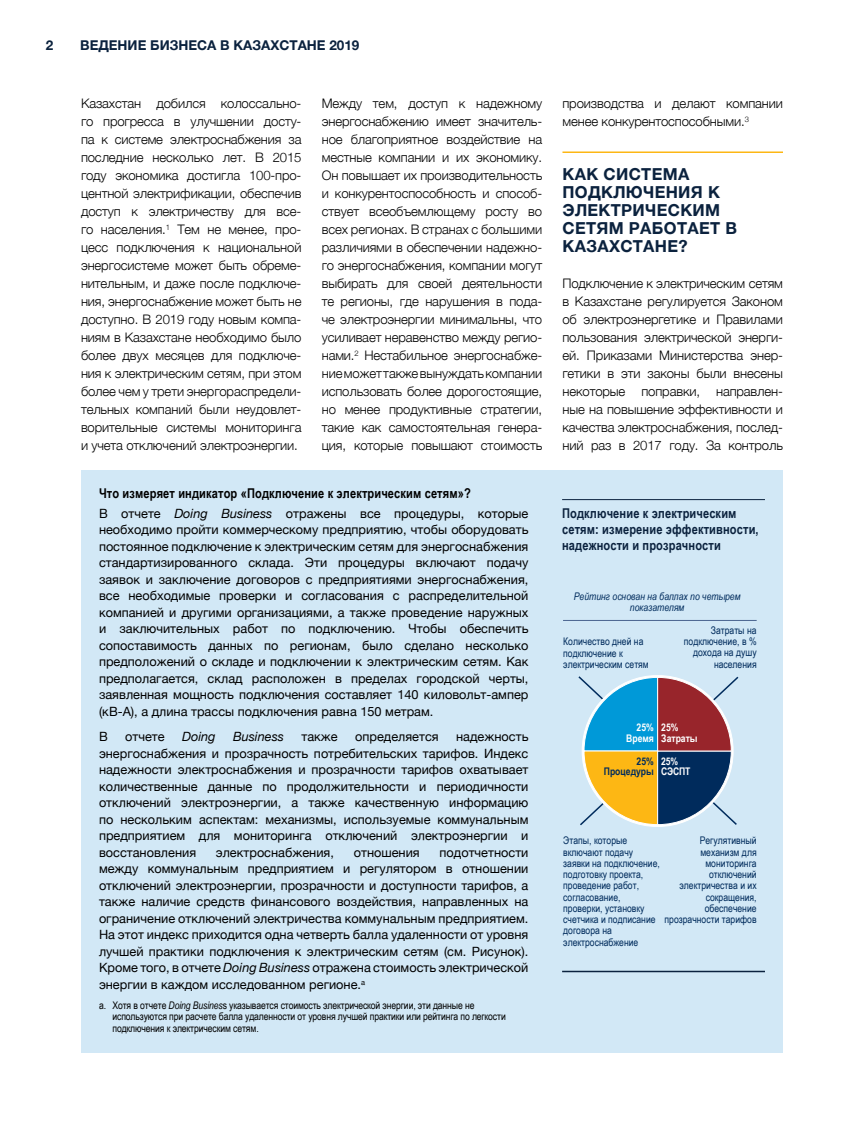
<style>
.page{position:relative;width:864px;height:1134px;background:#fff}
.page>*{position:absolute;margin:0;border:0;box-sizing:border-box;transform-origin:0 0}
.Subhead-1{font:700 16.5px/18px "Helvetica Neue";letter-spacing:.02em;color:#0b223e}
.Figure_Title{font:700 13.5px/15.8px "Arial Narrow";letter-spacing:.01em;color:#0b223e}
.Box_Title{font:700 13.5px "Arial Narrow";letter-spacing:.01em;color:#000}
.t1{font:700 13.5px "Helvetica Neue";color:#0b223e}
.Body{font:300 13.2px/18px "Helvetica Neue";letter-spacing:-.01em;color:#000;text-align:justify}
.Box_Sidebar_Body{font:12.75px/16.5px "Helvetica Neue";color:#000;text-align:justify}
.Box_Sidebar_Body-2{font:italic 12.75px "Helvetica Neue";color:#000}
.t2{font:10.5px/11.2px "Arial Narrow";color:#002b5c}
.Table_Source{font:10.5px/11.2px "Arial Narrow";letter-spacing:-.01em;color:#000}
.t3{font:italic 10.5px/11.2px "Arial Narrow";color:#002b5c;text-align:center}
.t4{font:700 10.5px/10.8px "Arial Narrow";color:#fff}
.t5{font:700 10.5px/10.8px "Arial Narrow";color:#002b5c;text-align:right}
.s1{font-style:italic}
</style>
<div class="page">
<hr style="left:562px;top:152px;width:221px;height:1px;background:#fdb714">
<div style="left:81px;top:471px;width:702px;height:582px;background:#d2e8f6"></div>
<hr style="left:562px;top:499px;width:203px;height:1px;background:#0b223e">
<hr style="left:562px;top:971px;width:203px;height:1px;background:#0b223e">
<svg style="left:578px;top:675px;width:161px;height:152px"></svg>
<hr style="left:563px;top:620px;width:194px;height:1px;background:#4b6590">
<p class="t1" style="left:46px;top:37px;width:9px">2</p>
<p class="t1" style="left:80px;top:37px;width:281px">ВЕДЕНИЕ БИЗНЕСА В КАЗАХСТАНЕ 2019</p>
<p class="Body" style="left:81px;top:93px;width:222px">Казахстан добился колоссально&shy;го прогресса в улучшении досту&shy;па к системе электроснабжения за последние несколько лет. В 2015 году экономика достигла 100-про&shy;центной электрификации, обеспечив доступ к электричеству для все&shy;го населения.<sup>1</sup> Тем не менее, про&shy;цесс подключения к национальной энергосистеме может быть обреме&shy;нительным, и даже после подключе&shy;ния, энергоснабжение может быть не доступно. В 2019 году новым компа&shy;ниям в Казахстане необходимо было более двух месяцев для подключе&shy;ния к электрическим сетям, при этом более чем у трети энергораспредели&shy;тельных компаний были неудовлет&shy;ворительные системы мониторинга и учета отключений электроэнергии.</p>
<p class="Body" style="left:322px;top:93px;width:222px">Между тем, доступ к надежному энергоснабжению имеет значитель&shy;ное благоприятное воздействие на местные компании и их экономику.<br>Он повышает их производительность и конкурентоспособность и способ&shy;ствует всеобъемлющему росту во всех регионах. В странах с большими различиями в обеспечении надежно&shy;го энергоснабжения, компании могут выбирать для своей деятельности те регионы, где нарушения в пода&shy;че электроэнергии минимальны, что усиливает неравенство между регио&shy;нами.<sup>2</sup> Нестабильное энергоснабже&shy;ние может также вынуждать компании использовать более дорогостоящие, но менее продуктивные стратегии, такие как самостоятельная генера&shy;ция, которые повышают стоимость</p>
<p class="Body" style="left:562px;top:93px;width:222px">производства и делают компании менее конкурентоспособными.<sup>3</sup></p>
<p class="Subhead-1" style="left:562px;top:165px;width:176px">КАК СИСТЕМА<br>ПОДКЛЮЧЕНИЯ К<br>ЭЛЕКТРИЧЕСКИМ<br>СЕТЯМ РАБОТАЕТ В<br>КАЗАХСТАНЕ?</p>
<p class="Body" style="left:562px;top:273px;width:222px">Подключение к электрическим сетям в Казахстане регулируется Законом об электроэнергетике и Правилами пользования электрической энерги&shy;ей. Приказами Министерства энер&shy;гетики в эти законы были внесены некоторые поправки, направлен&shy;ные на повышение эффективности и качества электроснабжения, послед&shy;ний раз в 2017 году. За контроль</p>
<p class="Box_Title" style="left:99px;top:483px;width:373px">Что измеряет индикатор «Подключение к электрическим сетям»?</p>
<p class="Box_Sidebar_Body" style="left:99px;top:505px;width:431px">В отчете <span class="s1">Doing Business</span> отражены все процедуры, которые необходимо пройти коммерческому предприятию, чтобы оборудовать постоянное подключение к электрическим сетям для энергоснабжения стандартизированного склада. Эти процедуры включают подачу заявок и заключение договоров с предприятиями энергоснабжения, все необходимые проверки и согласования с распределительной компанией и другими организациями, а также проведение наружных и заключительных работ по подключению. Чтобы обеспечить сопоставимость данных по регионам, было сделано несколько предположений о складе и подключении к электрическим сетям. Как предполагается, склад расположен в пределах городской черты, заявленная мощность подключения составляет 140 киловольт-ампер (кВ-А), а длина трассы подключения равна 150 метрам.</p>
<p class="Box_Sidebar_Body" style="left:99px;top:728px;width:10px">В</p>
<p class="Box_Sidebar_Body" style="left:125px;top:728px;width:41px">отчете</p>
<p class="Box_Sidebar_Body-2" style="left:182px;top:729px;width:35px">Doing</p>
<p class="Box_Sidebar_Body-2" style="left:233px;top:729px;width:52px">Business</p>
<p class="Box_Sidebar_Body" style="left:301px;top:728px;width:38px">также</p>
<p class="Box_Sidebar_Body" style="left:355px;top:728px;width:85px">определяется</p>
<p class="Box_Sidebar_Body" style="left:99px;top:728px;width:431px;text-indent:357px">надежность энергоснабжения и прозрачность потребительских тарифов. Индекс надежности электроснабжения и прозрачности тарифов охватывает количественные данные по продолжительности и периодичности отключений электроэнергии, а также качественную информацию по нескольким аспектам: механизмы, используемые коммунальным предприятием для мониторинга отключений электроэнергии и восстановления</p>
<p class="Box_Sidebar_Body" style="left:216px;top:844px;width:120px">электроснабжения,</p>
<p class="Box_Sidebar_Body" style="left:354px;top:844px;width:68px">отношения</p>
<p class="Box_Sidebar_Body" style="left:99px;top:844px;width:431px;text-indent:341px">подотчетности между коммунальным предприятием и регулятором в отношении отключений электроэнергии, прозрачности и доступности тарифов, а также наличие средств финансового воздействия, направленных на ограничение отключений электричества коммунальным предприятием.<br>На этот индекс приходится одна четверть балла удаленности от уровня лучшей практики подключения к электрическим сетям (см. Рисунок).<br>Кроме того, в отчете <span class="s1">Doing Business</span> отражена стоимость электрической энергии в каждом исследованном регионе.<sup>а</sup></p>
<p class="Table_Source" style="left:112px;top:999px;width:395px;text-indent:-14px">a. Хотя в отчете <span class="s1">Doing Busines</span>s указывается стоимость электрической энергии, эти данные не используются при расчете балла удаленности от уровня лучшей практики или рейтинга по легкости подключения к электрическим сетям.</p>
<p class="Figure_Title" style="left:562px;top:505px;width:198px">Подключение к электрическим сетям: измерение эффективности, надежности и прозрачности</p>
<p class="t3" style="left:574px;top:590px;width:168px">Рейтинг основан на баллах по четырем показателям</p>
<p class="t2" style="left:684px;top:624px;width:74px;text-align:right">Затраты на подключение, в % дохода на душу населения</p>
<p class="t2" style="left:563px;top:636px;width:87px">Количество дней на подключение к электрическим сетям</p>
<p class="t4" style="left:626px;top:722px;width:29px;text-align:right">25%<br>Время</p>
<p class="t5" style="left:604px;top:755px;width:52px">25%<br>Процедуры</p>
<p class="t4" style="left:661px;top:722px;width:38px">25%<br>Затраты</p>
<p class="t4" style="left:661px;top:755px;width:30px">25%<br>СЭСПТ</p>
<p class="t2" style="left:563px;top:835px;width:98px">Этапы, которые включают подачу заявки на подключение, подготовку проекта, проведение работ, согласование, проверки, установку счетчика и подписание договора на электроснабжение</p>
<p class="t2" style="left:665px;top:835px;width:94px;text-align:right">Регулятивный механизм для мониторинга отключений электричества и их сокращения, обеспечение прозрачности тарифов</p>
</div>
